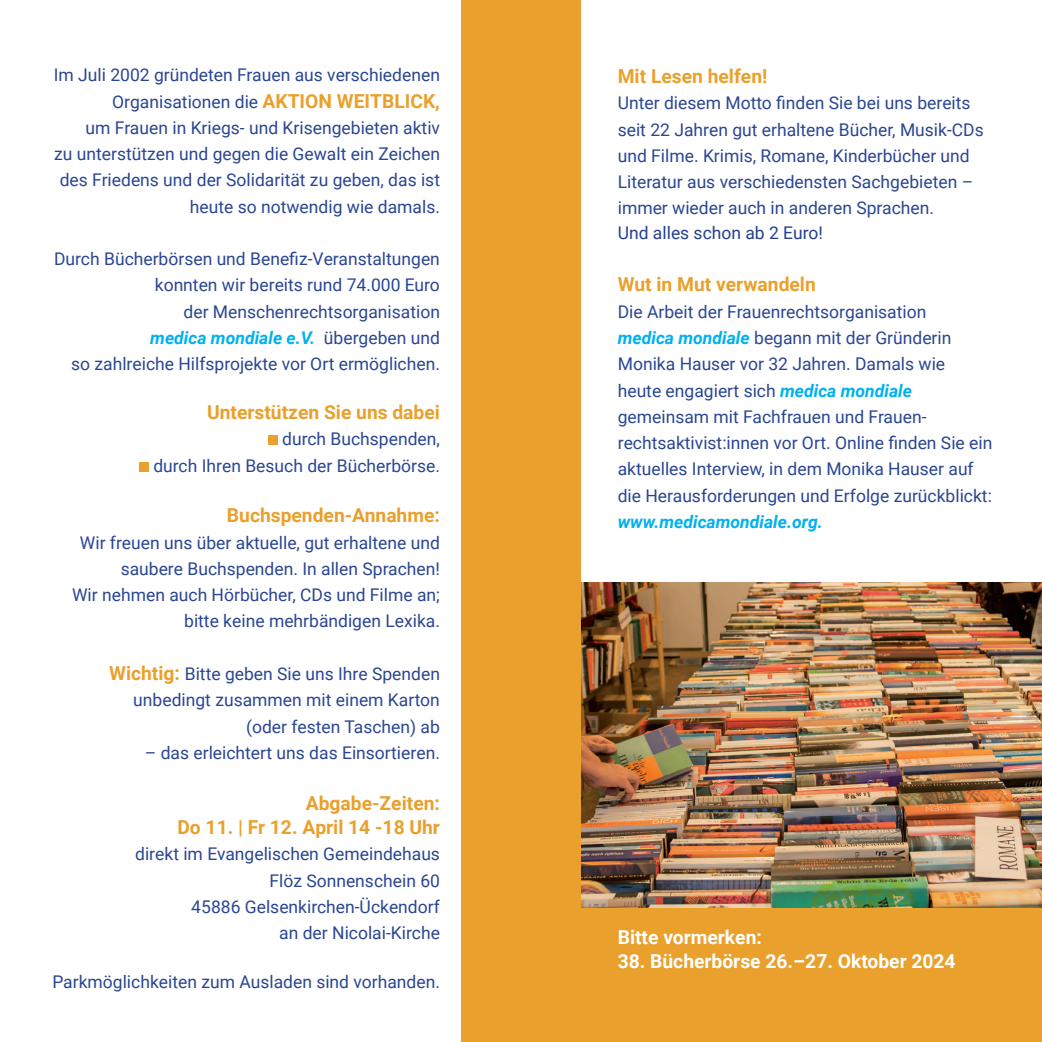
<style>
.page{position:relative;width:1042px;height:1042px;background:#fff}
.page>*{position:absolute;margin:0;border:0;box-sizing:border-box;transform-origin:0 0}
.t1{font:700 19.25px "Roboto";color:#eaa02c}
.t2{font:700 19.25px "Roboto";color:#fff}
.t3{font:17.5px/26.2px "Roboto";color:#2a4692;text-align:right}
.t4{font:17.5px "Roboto";color:#253f8e}
.s1{font-weight:700;font-size:19.25px;color:#eaa02c}
.s2{font-weight:700;font-style:italic;color:#00b1ef}
</style>
<div class="page">
<img style="left:580px;top:582px;width:462px;height:327px">
<div style="left:268px;top:435px;width:10px;height:10px;background:#eaa02c"></div>
<div style="left:139px;top:462px;width:10px;height:10px;background:#eaa02c"></div>
<div style="left:461px;top:0;width:119px;height:1042px;background:#eaa02c"></div>
<div style="left:574px;top:909px;width:468px;height:133px;background:#eaa02c"></div>
<p class="t3" style="left:54px;top:61px;width:388px">Im Juli 2002 gründeten Frauen aus verschiedenen</p>
<p class="t3" style="left:112px;top:88px;width:329px">Organisationen die <span class="s1">AKTION WEITBLICK,</span></p>
<p class="t3" style="left:54px;top:114px;width:387px">um Frauen in Kriegs- und Krisengebieten aktiv<br>zu unterstützen und gegen die Gewalt ein Zeichen des Friedens und der Solidarität zu geben, das ist heute so notwendig wie damals.</p>
<p class="t3" style="left:54px;top:245px;width:387px">Durch Bücherbörsen und Benefiz-Veranstaltungen</p>
<p class="t3" style="left:71px;top:271px;width:370px">konnten wir bereits rund 74.000 Euro<br>der Menschenrechtsorganisation<br><span class="s2">medica mondiale e.V.</span> übergeben und<br>so zahlreiche Hilfsprojekte vor Ort ermöglichen.</p>
<p class="t1" style="left:207px;top:399px;width:234px">Unterstützen Sie uns dabei</p>
<p class="t3" style="left:282px;top:425px;width:159px">durch Buchspenden,</p>
<p class="t3" style="left:153px;top:452px;width:288px">durch Ihren Besuch der Bücherbörse.</p>
<p class="t1" style="left:227px;top:502px;width:214px">Buchspenden-Annahme:</p>
<p class="t3" style="left:80px;top:529px;width:362px">Wir freuen uns über aktuelle, gut erhaltene und saubere Buchspenden. In allen Sprachen!</p>
<p class="t3" style="left:72px;top:581px;width:369px">Wir nehmen auch Hörbücher, CDs und Filme an;</p>
<p class="t3" style="left:184px;top:607px;width:257px">bitte keine mehrbändigen Lexika.</p>
<p class="t3" style="left:109px;top:660px;width:332px"><span class="s1">Wichtig:</span> Bitte geben Sie uns Ihre Spenden unbedingt zusammen mit einem Karton (oder festen Taschen) ab</p>
<p class="t3" style="left:145px;top:739px;width:297px">– das erleichtert uns das Einsortieren.</p>
<p class="t1" style="left:306px;top:789px;width:136px">Abgabe-Zeiten:</p>
<p class="t1" style="left:177px;top:814px;width:264px">Do 11. | Fr 12. April 14 -18 Uhr</p>
<p class="t3" style="left:135px;top:840px;width:306px">direkt im Evangelischen Gemeindehaus</p>
<p class="t3" style="left:269px;top:866px;width:172px">Flöz Sonnenschein 60</p>
<p class="t3" style="left:191px;top:893px;width:250px">45886 Gelsenkirchen-Ückendorf</p>
<p class="t3" style="left:279px;top:919px;width:162px">an der Nicolai-Kirche</p>
<p class="t3" style="left:52px;top:968px;width:389px">Parkmöglichkeiten zum Ausladen sind vorhanden.</p>
<p class="t1" style="left:618px;top:63px;width:151px">Mit Lesen helfen!</p>
<p class="t3" style="left:618px;top:89px;width:367px;text-align:left">Unter diesem Motto finden Sie bei uns bereits seit 22 Jahren gut erhaltene Bücher, Musik-CDs und Filme. Krimis, Romane, Kinderbücher und Literatur aus verschiedensten Sachgebieten – immer wieder auch in anderen Sprachen.</p>
<p class="t4" style="left:618px;top:220px;width:207px">Und alles schon ab 2 Euro!</p>
<p class="t1" style="left:618px;top:271px;width:200px">Wut in Mut verwandeln</p>
<p class="t3" style="left:618px;top:298px;width:376px;text-align:left">Die Arbeit der Frauenrechtsorganisation<br><span class="s2">medica mondiale</span> begann mit der Gründerin Monika Hauser vor 32 Jahren. Damals wie heute engagiert sich <span class="s2">medica mondiale </span>gemeinsam mit Fachfrauen und Frauen&shy;rechtsaktivist:innen vor Ort. Online finden Sie ein aktuelles Interview, in dem Monika Hauser auf die Herausforderungen und Erfolge zurückblickt: <span class="s2">www.medicamondiale.org.</span></p>
<p class="t2" style="left:618px;top:923px;width:146px">Bitte vormerken:</p>
<p class="t2" style="left:618px;top:948px;width:339px">38. Bücherbörse 26.–27. Oktober 2024</p>
</div>
